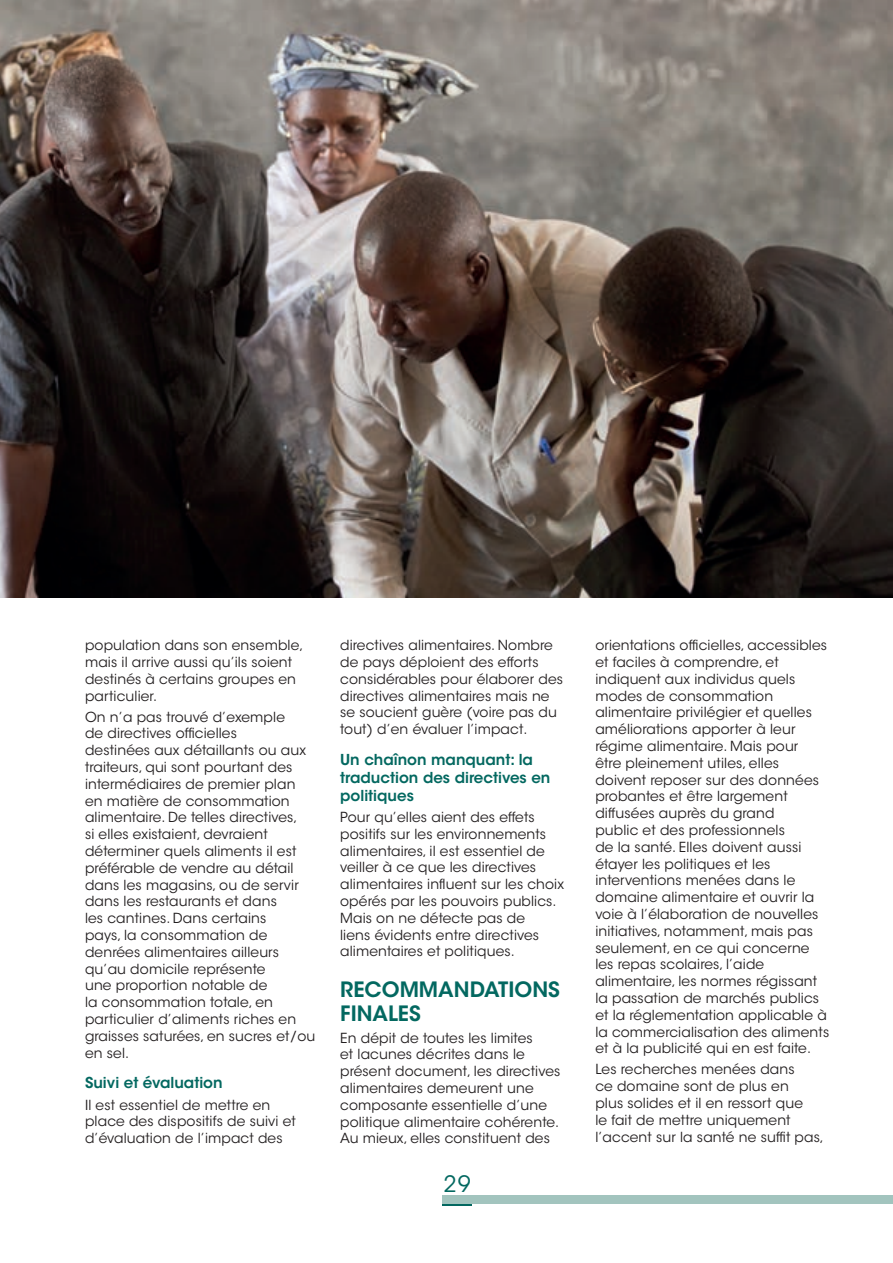
<style>
.page{position:relative;width:893px;height:1263px;background:#fff}
.page>*{position:absolute;margin:0;border:0;box-sizing:border-box;transform-origin:0 0}
.t1{font:22.5px "ITC Avant Garde Std";color:#036860}
.TITOLO_01{font:600 21px/24px "ITC Avant Garde Std";color:#036860}
.TITOLO_03{font:600 15px/18px "ITC Avant Garde Std";color:#036860}
.TESTO{font:13.8px/16.8px "ITC Avant Garde Std";letter-spacing:.01em;color:#231f20}
</style>
<div class="page">
<svg style="left:442px;top:1203px;width:30px;height:2px"></svg>
<div style="left:442px;top:1195px;width:451px;height:8px;background:#a2c4be"></div>
<img style="left:0;top:0;width:893px;height:597px">
<p class="TESTO" style="left:85px;top:637px;width:220px">population dans son ensemble, mais il arrive aussi qu’ils soient destinés à certains groupes en particulier.</p>
<p class="TESTO" style="left:85px;top:708px;width:232px">On n’a pas trouvé d’exemple<br>de directives officielles<br>destinées aux détaillants ou aux traiteurs, qui sont pourtant des intermédiaires de premier plan en matière de consommation alimentaire. De telles directives,<br>si elles existaient, devraient déterminer quels aliments il est préférable de vendre au détail dans les magasins, ou de servir dans les restaurants et dans<br>les cantines. Dans certains<br>pays, la consommation de denrées alimentaires ailleurs qu’au domicile représente<br>une proportion notable de<br>la consommation totale, en particulier d’aliments riches en graisses saturées, en sucres et/ou en sel.</p>
<p class="TITOLO_03" style="left:85px;top:1074px;width:139px">Suivi et évaluation</p>
<p class="TESTO" style="left:85px;top:1096px;width:212px">Il est essentiel de mettre en place des dispositifs de suivi et d’évaluation de l’impact des</p>
<p class="TESTO" style="left:340px;top:637px;width:224px">directives alimentaires. Nombre de pays déploient des efforts considérables pour élaborer des directives alimentaires mais ne se soucient guère (voire pas du tout) d’en évaluer l’impact.</p>
<p class="TITOLO_03" style="left:340px;top:750px;width:212px">Un chaînon manquant: la traduction des directives en politiques</p>
<p class="TESTO" style="left:340px;top:809px;width:225px">Pour qu’elles aient des effets positifs sur les environnements alimentaires, il est essentiel de veiller à ce que les directives alimentaires influent sur les choix opérés par les pouvoirs publics.<br>Mais on ne détecte pas de<br>liens évidents entre directives alimentaires et politiques.</p>
<p class="TITOLO_01" style="left:340px;top:978px;width:221px">RECOMMANDATIONS<br>FINALES</p>
<p class="TESTO" style="left:340px;top:1029px;width:222px">En dépit de toutes les limites<br>et lacunes décrites dans le présent document, les directives alimentaires demeurent une composante essentielle d’une politique alimentaire cohérente.<br>Au mieux, elles constituent des</p>
<h1 class="t1" style="left:444px;top:1170px;width:29px">29</h1>
<p class="TESTO" style="left:595px;top:637px;width:235px">orientations officielles, accessibles et faciles à comprendre, et indiquent aux individus quels modes de consommation alimentaire privilégier et quelles améliorations apporter à leur régime alimentaire. Mais pour<br>être pleinement utiles, elles doivent reposer sur des données probantes et être largement diffusées auprès du grand<br>public et des professionnels<br>de la santé. Elles doivent aussi étayer les politiques et les interventions menées dans le domaine alimentaire et ouvrir la voie à l’élaboration de nouvelles initiatives, notamment, mais pas seulement, en ce qui concerne les repas scolaires, l’aide alimentaire, les normes régissant la passation de marchés publics et la réglementation applicable à la commercialisation des aliments et à la publicité qui en est faite.</p>
<p class="TESTO" style="left:595px;top:1061px;width:230px">Les recherches menées dans<br>ce domaine sont de plus en<br>plus solides et il en ressort que<br>le fait de mettre uniquement l’accent sur la santé ne suffit pas,</p>
</div>
